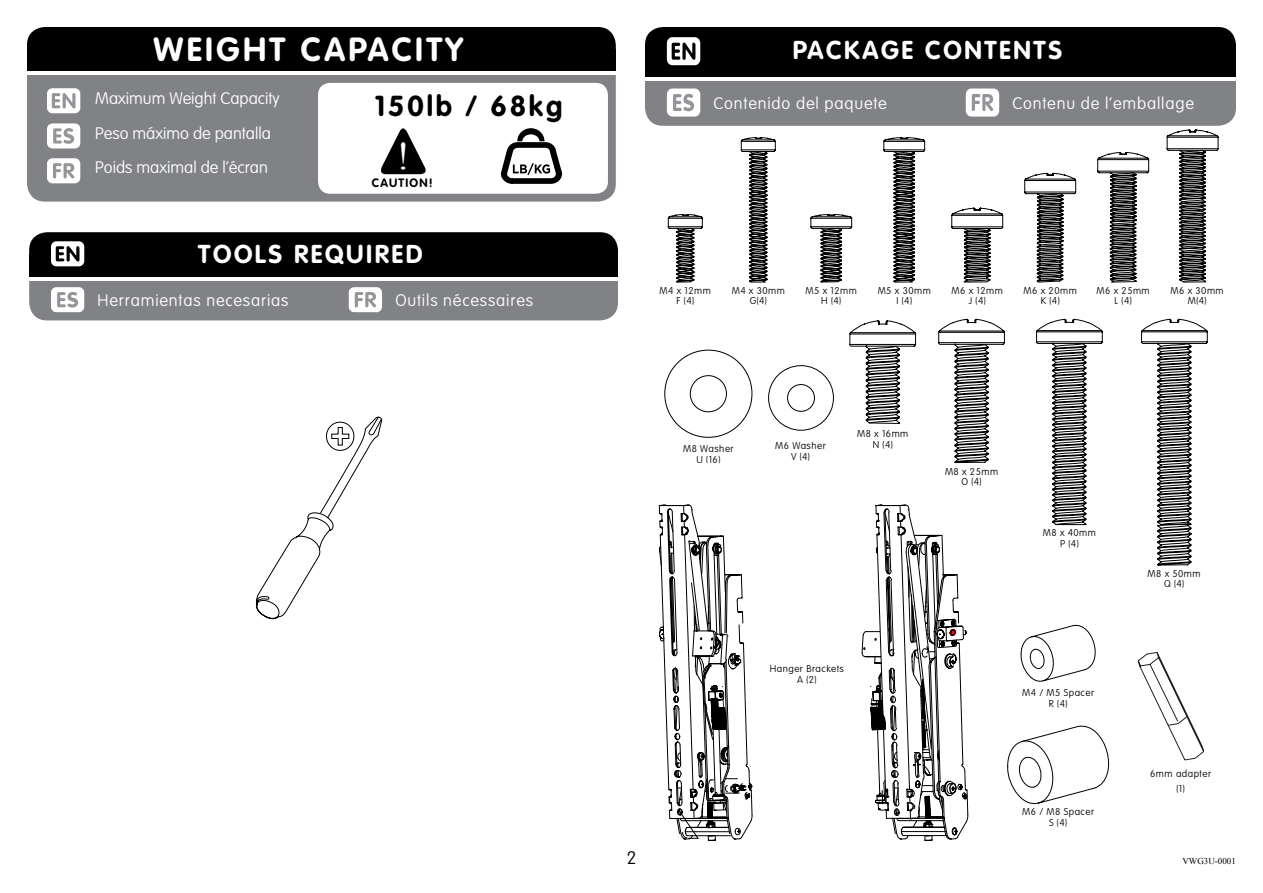
<style>
.page{position:relative;width:1263px;height:893px;background:#fff}
.page>*{position:absolute;margin:0;border:0;box-sizing:border-box;transform-origin:0 0}
.t1{font:39px "Times New Roman";color:#fff}
.t2{font:700 33px "VAG Rounded Std";letter-spacing:.1em;color:#fff}
.t3{font:700 28.5px "VAG Rounded Std";letter-spacing:.1em;color:#000}
.t4{font:700 25.5px "VAG Rounded Std";letter-spacing:.1em;color:#fff}
.t5{font:100 18px "VAG Rounded Std";color:#000}
.t6{font:100 16.5px "VAG Rounded Std";letter-spacing:.05em;color:#fff}
.t7{font:100 16.5px/34.5px "VAG Rounded Std";color:#fff}
.t8{font:700 12px "VAG Rounded Std";letter-spacing:.1em;color:#000}
.t9{font:100 9.75px/10.5px "VAG Rounded Std";letter-spacing:.05em;color:#000;text-align:center}
.t10{font:9px "Times New Roman";color:#000}
</style>
<div class="page">
<svg style="left:1137px;top:652px;width:68px;height:109px"></svg>
<div style="left:645px;top:53px;width:591px;height:73px;background:#808285;border-radius:18px"></div>
<div style="left:645px;top:27px;width:591px;height:50px;background:#000;border-radius:18px"></div>
<div style="left:645px;top:52px;width:591px;height:25px;background:#000"></div>
<hr style="left:645px;top:77px;width:591px;height:4px;background:#fff">
<div style="left:667px;top:89px;width:33px;height:28px;background:#fff;border-radius:6px"></div>
<svg style="left:673px;top:94px;width:21px;height:17px"></svg>
<div style="left:966px;top:89px;width:33px;height:28px;background:#fff;border-radius:6px"></div>
<svg style="left:972px;top:94px;width:21px;height:17px"></svg>
<div style="left:667px;top:37px;width:33px;height:28px;background:#fff;border-radius:6px"></div>
<svg style="left:672px;top:43px;width:23px;height:17px"></svg>
<div style="left:27px;top:50px;width:589px;height:152px;background:#808285;border-radius:18px"></div>
<div style="left:27px;top:27px;width:589px;height:45px;background:#000;border-radius:18px"></div>
<div style="left:318px;top:83px;width:290px;height:111px;background:#fff;border-radius:12px"></div>
<div style="left:27px;top:49px;width:589px;height:23px;background:#000"></div>
<hr style="left:27px;top:72px;width:589px;height:3px;background:#fff">
<div style="left:47px;top:123px;width:33px;height:25px;background:#fff;border-radius:5px"></div>
<svg style="left:53px;top:128px;width:21px;height:16px"></svg>
<div style="left:47px;top:158px;width:33px;height:25px;background:#fff;border-radius:5px"></div>
<svg style="left:53px;top:163px;width:21px;height:15px"></svg>
<div style="left:47px;top:88px;width:33px;height:25px;background:#fff;border-radius:5px"></div>
<svg style="left:52px;top:93px;width:24px;height:15px"></svg>
<svg style="left:381px;top:128px;width:45px;height:46px"></svg>
<svg style="left:501px;top:128px;width:61px;height:56px"></svg>
<svg style="left:256px;top:416px;width:126px;height:203px"></svg>
<div style="left:29px;top:255px;width:589px;height:65px;background:#808285;border-radius:18px"></div>
<div style="left:29px;top:232px;width:589px;height:45px;background:#000;border-radius:18px"></div>
<div style="left:29px;top:255px;width:589px;height:22px;background:#000"></div>
<hr style="left:29px;top:277px;width:589px;height:3px;background:#fff">
<div style="left:51px;top:287px;width:33px;height:25px;background:#fff;border-radius:5px"></div>
<svg style="left:57px;top:292px;width:21px;height:15px"></svg>
<div style="left:349px;top:287px;width:33px;height:25px;background:#fff;border-radius:5px"></div>
<svg style="left:355px;top:292px;width:21px;height:15px"></svg>
<div style="left:51px;top:241px;width:33px;height:25px;background:#fff;border-radius:5px"></div>
<svg style="left:56px;top:246px;width:23px;height:16px"></svg>
<svg style="left:1020px;top:624px;width:76px;height:58px"></svg>
<svg style="left:1007px;top:725px;width:103px;height:80px"></svg>
<svg style="left:667px;top:214px;width:36px;height:69px"></svg>
<svg style="left:1036px;top:318px;width:67px;height:208px"></svg>
<svg style="left:883px;top:137px;width:43px;height:146px"></svg>
<svg style="left:951px;top:207px;width:53px;height:76px"></svg>
<svg style="left:1024px;top:172px;width:53px;height:111px"></svg>
<svg style="left:1097px;top:152px;width:53px;height:131px"></svg>
<svg style="left:1166px;top:129px;width:53px;height:154px"></svg>
<svg style="left:849px;top:320px;width:67px;height:104px"></svg>
<svg style="left:938px;top:318px;width:67px;height:146px"></svg>
<svg style="left:810px;top:214px;width:43px;height:69px"></svg>
<svg style="left:740px;top:137px;width:36px;height:146px"></svg>
<svg style="left:664px;top:349px;width:89px;height:89px"></svg>
<svg style="left:768px;top:365px;width:66px;height:66px"></svg>
<svg style="left:681px;top:534px;width:276px;height:307px"></svg>
<svg style="left:668px;top:504px;width:272px;height:125px"></svg>
<svg style="left:659px;top:520px;width:275px;height:317px"></svg>
<svg style="left:710px;top:629px;width:257px;height:208px"></svg>
<svg style="left:705px;top:520px;width:185px;height:309px"></svg>
<svg style="left:707px;top:629px;width:250px;height:200px"></svg>
<svg style="left:1141px;top:318px;width:67px;height:248px"></svg>
<h2 class="t2" style="left:153px;top:30px;width:311px">WEIGHT CAPACITY</h2>
<h3 class="t7" style="left:95px;top:82px;width:186px">Maximum Weight Capacity<br>Peso máximo de pantalla<br>Poids maximal de l’écran</h3>
<h3 class="t3" style="left:375px;top:89px;width:189px">150lb / 68kg</h3>
<p class="t8" style="left:372px;top:175px;width:63px">CAUTION!</p>
<h1 class="t1" style="left:397px;top:130px;width:14px">!</h1>
<h3 class="t4" style="left:198px;top:239px;width:226px">TOOLS REQUIRED</h3>
<h3 class="t6" style="left:98px;top:291px;width:193px">Herramientas necesarias</h3>
<h3 class="t6" style="left:395px;top:291px;width:139px">Outils nécessaires</h3>
<h3 class="t4" style="left:793px;top:35px;width:271px">PACKAGE CONTENTS</h3>
<h3 class="t6" style="left:714px;top:93px;width:175px">Contenido del paquete</h3>
<h3 class="t6" style="left:1012px;top:93px;width:183px">Contenu de l’emballage</h3>
<p class="t9" style="left:660px;top:286px;width:53px">M4 x 12mm<br>F (4)</p>
<p class="t9" style="left:732px;top:286px;width:55px">M4 x 30mm<br>G(4)</p>
<p class="t9" style="left:806px;top:286px;width:53px">M5 x 12mm<br>H (4)</p>
<p class="t9" style="left:878px;top:286px;width:55px">M5 x 30mm<br>I (4)</p>
<p class="t9" style="left:951px;top:286px;width:53px">M6 x 12mm<br>J (4)</p>
<p class="t9" style="left:1024px;top:286px;width:55px">M6 x 20mm<br>K (4)</p>
<p class="t9" style="left:1097px;top:286px;width:55px">M6 x 25mm<br>L (4)</p>
<p class="t9" style="left:1170px;top:286px;width:55px">M6 x 30mm<br>M(4)</p>
<p class="t9" style="left:683px;top:443px;width:52px;line-height:11.2px">M8 Washer<br>U (16)</p>
<p class="t9" style="left:775px;top:441px;width:52px">M6 Washer<br>V (4)</p>
<p class="t9" style="left:857px;top:429px;width:53px">M8 x 16mm<br>N (4)</p>
<p class="t9" style="left:945px;top:467px;width:55px">M8 x 25mm<br>O (4)</p>
<p class="t9" style="left:1043px;top:528px;width:55px">M8 x 40mm<br>P (4)</p>
<p class="t9" style="left:770px;top:664px;width:75px">Hanger Brackets<br>A (2)</p>
<p class="t9" style="left:1022px;top:687px;width:73px;line-height:11.2px">M4 / M5 Spacer<br>R (4)</p>
<p class="t9" style="left:1022px;top:806px;width:73px;line-height:11.2px">M6 / M8 Spacer<br>S (4)</p>
<p class="t9" style="left:1147px;top:568px;width:55px">M8 x 50mm<br>Q (4)</p>
<p class="t9" style="left:1150px;top:766px;width:62px;line-height:15px">6mm adapter (1)</p>
<h3 class="t5" style="left:627px;top:847px;width:11px">2</h3>
<p class="t10" style="left:1182px;top:855px;width:55px">VWG3U-0001</p>
</div>
